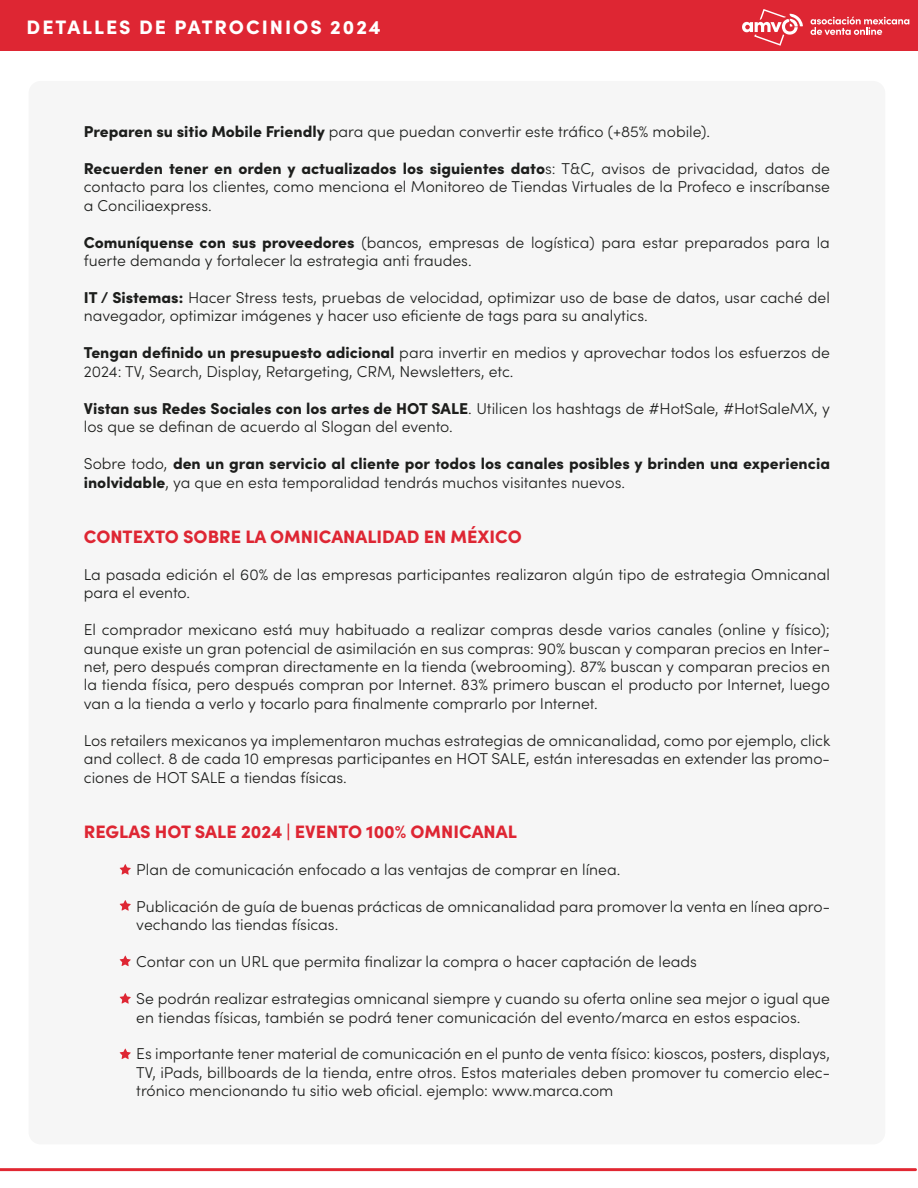
<style>
.page{position:relative;width:918px;height:1188px;background:#fff}
.page>*{position:absolute;margin:0;border:0;box-sizing:border-box;transform-origin:0 0}
.t1{font:900 19.5px "Sofia Pro";letter-spacing:.1em;color:#fff}
.t2{font:900 18px "Sofia Pro";color:#de2633}
.t3{font:300 15.75px/18.5px "Sofia Pro";color:#1d1e1c}
.t4{font:900 15.75px/18.5px "Sofia Pro";color:#1d1e1c}
.s1{font-weight:900}
.s2{font-weight:300}
</style>
<div class="page">
<div style="left:29px;top:81px;width:856px;height:1063px;background:#f6f6f6;border-radius:12px"></div>
<svg style="left:120px;top:864px;width:11px;height:11px"></svg>
<svg style="left:120px;top:900px;width:11px;height:11px"></svg>
<svg style="left:120px;top:956px;width:11px;height:10px"></svg>
<svg style="left:120px;top:993px;width:11px;height:11px"></svg>
<svg style="left:120px;top:1049px;width:11px;height:10px"></svg>
<svg style="left:0;top:1168px;width:917px;height:3px;background:#e2333d"></svg>
<div style="left:0;top:0;width:918px;height:51px;background:#de2633"></div>
<svg style="left:811px;top:17px;width:98px;height:18px"></svg>
<svg style="left:742px;top:9px;width:61px;height:37px"></svg>
<p class="t1" style="left:27px;top:12px;width:356px">DETALLES DE PATROCINIOS 2024</p>
<p class="t3" style="left:84px;top:121px;width:628px"><span class="s1">Preparen su sitio Mobile Friendly</span> para que puedan convertir este tráfico (+85% mobile).</p>
<p class="t3" style="left:84px;top:158px;width:748px;text-align:justify"><span class="s1">Recuerden tener en orden y actualizados los siguientes dato</span>s: T&amp;C, avisos de privacidad, datos de contacto para los clientes, como menciona el Monitoreo de Tiendas Virtuales de la Profeco e inscríbanse a Conciliaexpress.</p>
<p class="t3" style="left:84px;top:232px;width:748px"><span class="s1">Comuníquense con sus proveedores</span> (bancos, empresas de logística) para estar preparados para la fuerte demanda y fortalecer la estrategia anti fraudes.</p>
<p class="t3" style="left:84px;top:287px;width:748px"><span class="s1">IT / Sistemas:</span> Hacer Stress tests, pruebas de velocidad, optimizar uso de base de datos, usar caché del navegador, optimizar imágenes y hacer uso eficiente de tags para su analytics.</p>
<p class="t3" style="left:84px;top:343px;width:748px"><span class="s1">Tengan definido un presupuesto adicional</span> para invertir en medios y aprovechar todos los esfuerzos de<br>2024: TV, Search, Display, Retargeting, CRM, Newsletters, etc.</p>
<p class="t3" style="left:84px;top:398px;width:748px"><span class="s1">Vistan sus Redes Sociales con los artes de HOT SALE</span>. Utilicen los hashtags de #HotSale, #HotSaleMX, y los que se definan de acuerdo al Slogan del evento.</p>
<p class="t4" style="left:84px;top:453px;width:748px"><span class="s2">Sobre todo,</span> den un gran servicio al cliente por todos los canales posibles y brinden una experiencia inolvidable<span class="s2">, ya que en esta temporalidad tendrás muchos visitantes nuevos.</span></p>
<p class="t2" style="left:84px;top:522px;width:439px">CONTEXTO SOBRE LA OMNICANALIDAD EN MÉXICO</p>
<p class="t3" style="left:84px;top:564px;width:748px">La pasada edición el 60% de las empresas participantes realizaron algún tipo de estrategia Omnicanal para el evento.</p>
<p class="t3" style="left:84px;top:620px;width:748px;text-align:justify">El comprador mexicano está muy habituado a realizar compras desde varios canales (online y físico); aunque existe un gran potencial de asimilación en sus compras: 90% buscan y comparan precios en Inter&shy;net, pero después compran directamente en la tienda (webrooming). 87% buscan y comparan precios en la tienda física, pero después compran por Internet. 83% primero buscan el producto por Internet, luego van a la tienda a verlo y tocarlo para finalmente comprarlo por Internet.</p>
<p class="t3" style="left:84px;top:730px;width:748px;text-align:justify">Los retailers mexicanos ya implementaron muchas estrategias de omnicanalidad, como por ejemplo, click and collect. 8 de cada 10 empresas participantes en HOT SALE, están interesadas en extender las promo&shy;ciones de HOT SALE a tiendas físicas.</p>
<p class="t2" style="left:84px;top:818px;width:435px">REGLAS HOT SALE 2024 | EVENTO 100% OMNICANAL</p>
<p class="t3" style="left:136px;top:859px;width:486px">Plan de comunicación enfocado a las ventajas de comprar en línea.</p>
<p class="t3" style="left:136px;top:896px;width:695px">Publicación de guía de buenas prácticas de omnicanalidad para promover la venta en línea apro&shy;vechando las tiendas físicas.</p>
<p class="t3" style="left:136px;top:952px;width:562px">Contar con un URL que permita finalizar la compra o hacer captación de leads</p>
<p class="t3" style="left:136px;top:989px;width:695px">Se podrán realizar estrategias omnicanal siempre y cuando su oferta online sea mejor o igual que en tiendas físicas, también se podrá tener comunicación del evento/marca en estos espacios.</p>
<p class="t3" style="left:136px;top:1044px;width:695px;text-align:justify">Es importante tener material de comunicación en el punto de venta físico: kioscos, posters, displays, TV, iPads, billboards de la tienda, entre otros. Estos materiales deben promover tu comercio elec&shy;trónico mencionando tu sitio web oficial. ejemplo: www.marca.com</p>
</div>
